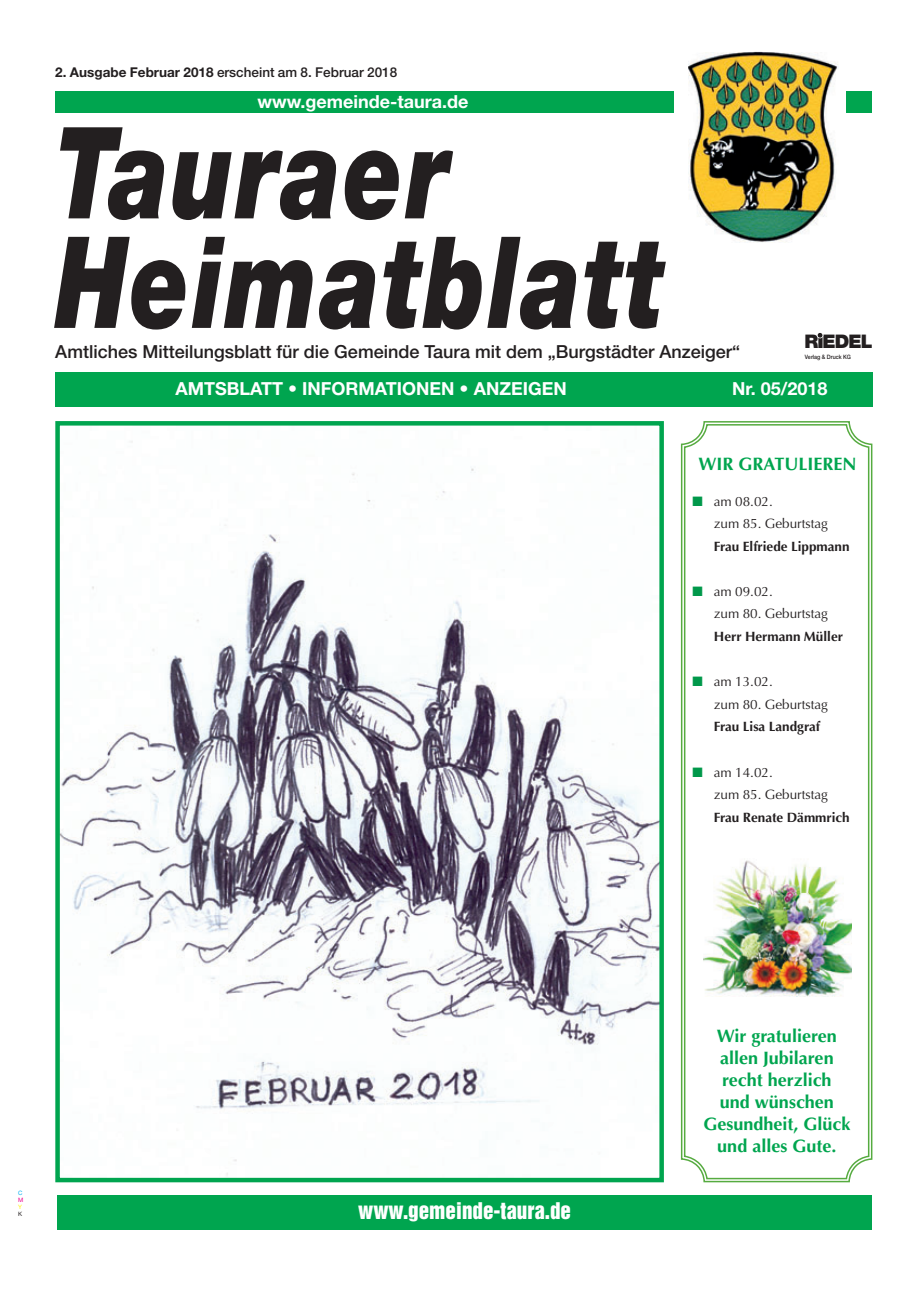
<style>
.page{position:relative;width:915px;height:1293px;background:#fff}
.page>*{position:absolute;margin:0;border:0;box-sizing:border-box;transform-origin:0 0}
.t1{font:italic 900 127.5px/109.5px "Helvetica Neue";letter-spacing:.025em;color:#231f20;scale:.75 1}
.t2{font:21px "Helvetica Inserat";color:#fff}
.t3{font:900 18.75px "Helvetica Neue";letter-spacing:-.05em;color:#231f20}
.t4{font:700 18px/22px "Optima";color:#00a54f;text-align:center}
.t5{font:500 18px "Helvetica Neue";color:#231f20}
.t6{font:700 18px "Helvetica Neue";color:#fff}
.t7{font:13.5px/22.5px "Optima";color:#231f20}
.t8{font:700 13.5px "Optima";color:#231f20}
.t9{font:500 13.5px "Helvetica Neue";color:#231f20}
.t10{font:500 6px "Helvetica Neue";color:#231f20;scale:.9 1}
.t11{font:6px "Helvetica Neue";color:#00aeef}
.t12{font:6px "Helvetica Neue";color:#ed028c}
.t13{font:6px "Helvetica Neue";color:#fff101}
.t14{font:6px "Helvetica Neue";color:#231f20}
.s1{font-weight:700}
.s2{color:#00984a}
</style>
<div class="page">
<img style="left:60px;top:441px;width:598px;height:734px">
<div style="left:55px;top:421px;width:608px;height:761px;border:4px solid #00a54f"></div>
<svg style="left:680px;top:421px;width:192px;height:762px"></svg>
<svg style="left:683px;top:423px;width:186px;height:757px"></svg>
<img style="left:703px;top:857px;width:148px;height:140px">
<div style="left:55px;top:91px;width:618px;height:22px;background:#00a54f"></div>
<div style="left:816px;top:332px;width:7px;height:6px;border:2px solid #fff;border-radius:50%"></div>
<div style="left:841px;top:91px;width:31px;height:22px;background:#00a54f"></div>
<div style="left:681px;top:52px;width:163px;height:190px;background:#fff"></div>
<img style="left:688px;top:52px;width:150px;height:190px">
<div style="left:55px;top:373px;width:817px;height:34px;background:#00a54f"></div>
<div style="left:57px;top:1195px;width:814px;height:34px;background:#00a54f"></div>
<p class="t9" style="left:55px;top:67px;width:343px"><span class="s1">2. Ausgabe Februar 2018</span> erscheint am 8. Februar 2018</p>
<h3 class="t6" style="left:257px;top:95px;width:212px">www.gemeinde-taura.de</h3>
<h1 class="t1" style="left:55px;top:129px;width:813px">Tauraer<br>Heimatblatt</h1>
<h3 class="t5" style="left:55px;top:345px;width:686px">Amtliches Mitteilungsblatt für die Gemeinde Taura mit dem „Burgstädter Anzeiger“</h3>
<h3 class="t3" style="left:804px;top:335px;width:70px">RIEDEL</h3>
<p class="t10" style="left:804px;top:355px;width:53px">Verlag &amp; Druck KG</p>
<h3 class="t6" style="left:175px;top:382px;width:392px">AMTSBLATT • INFORMATIONEN • ANZEIGEN</h3>
<h3 class="t6" style="left:731px;top:382px;width:97px">Nr. 05/2018</h3>
<h3 class="t4" style="left:698px;top:454px;width:160px">WIR GRATULIEREN</h3>
<p class="t7" style="left:713px;top:489px;width:116px;text-indent:-21px"><span class="s2">■</span> am 08.02.<br>zum 85. Geburtstag</p>
<p class="t8" style="left:713px;top:540px;width:137px">Frau Elfriede Lippmann</p>
<p class="t7" style="left:713px;top:580px;width:116px;text-indent:-21px"><span class="s2">■</span> am 09.02.<br>zum 80. Geburtstag</p>
<p class="t8" style="left:713px;top:631px;width:131px">Herr Hermann Müller</p>
<p class="t7" style="left:713px;top:670px;width:116px;text-indent:-21px"><span class="s2">■</span> am 13.02.<br>zum 80. Geburtstag</p>
<p class="t8" style="left:713px;top:721px;width:108px">Frau Lisa Landgraf</p>
<p class="t7" style="left:713px;top:760px;width:116px;text-indent:-21px"><span class="s2">■</span> am 14.02.<br>zum 85. Geburtstag</p>
<p class="t8" style="left:713px;top:811px;width:137px">Frau Renate Dämmrich</p>
<p class="t11" style="left:18px;top:1190px;width:6px">C</p>
<p class="t12" style="left:18px;top:1197px;width:7px">M</p>
<p class="t13" style="left:18px;top:1204px;width:5px">Y</p>
<p class="t14" style="left:18px;top:1211px;width:6px">K</p>
<h2 class="t2" style="left:358px;top:1202px;width:214px">www.gemeinde-taura.de</h2>
<h3 class="t4" style="left:703px;top:1026px;width:148px">Wir gratulieren allen Jubilaren recht herzlich<br>und wünschen<br>Gesundheit, Glück und alles Gute.</h3>
</div>
